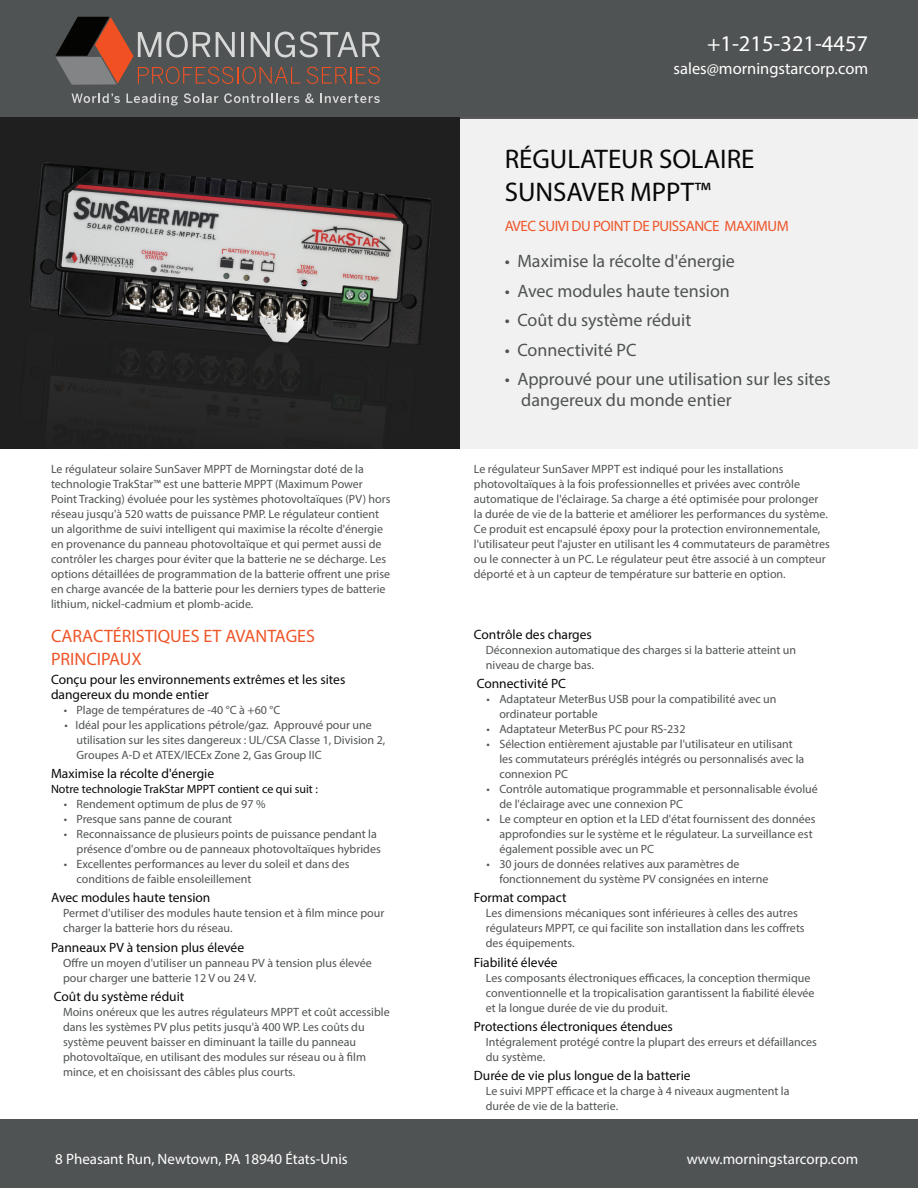
<style>
.page{position:relative;width:918px;height:1188px;background:#fff}
.page>*{position:absolute;margin:0;border:0;box-sizing:border-box;transform-origin:0 0}
.t1{font:27px/32.4px "Myriad Pro";color:#070807}
.t2{font:22.5px "Myriad Pro";color:#fff}
.t3{font:18px/21px "Myriad Pro";color:#505353}
.t4{font:18px/22.5px "Myriad Pro";color:#ee562a}
.t5{font:16.5px "Myriad Pro";color:#fff}
.t6{font:15px "Myriad Pro";color:#fff}
.t7{font:15px "Myriad Pro";letter-spacing:-.03em;color:#ee562a}
.t8{font:13.5px/15px "Myriad Pro";color:#070807}
.t9{font:12px/15px "Myriad Pro";color:#505353}
.t10{font:12px "Myriad Pro";color:#070807}
</style>
<div class="page">
<div style="left:0;top:0;width:918px;height:119px;background:#505353"></div>
<div style="left:0;top:1119px;width:918px;height:69px;background:#505353"></div>
<svg style="left:55px;top:17px;width:325px;height:68px"></svg>
<svg style="left:72px;top:94px;width:48px;height:9px"></svg>
<svg style="left:126px;top:94px;width:52px;height:11px"></svg>
<svg style="left:184px;top:93px;width:34px;height:10px"></svg>
<svg style="left:224px;top:93px;width:75px;height:10px"></svg>
<svg style="left:305px;top:93px;width:9px;height:10px"></svg>
<svg style="left:320px;top:94px;width:60px;height:9px"></svg>
<div style="left:459px;top:117px;width:459px;height:332px;background:#f1f1f1"></div>
<img style="left:0;top:117px;width:459px;height:332px">
<h2 class="t2" style="left:707px;top:30px;width:163px">+1-215-321-4457</h2>
<h3 class="t5" style="left:674px;top:58px;width:196px">sales@morningstarcorp.com</h3>
<p class="t1" style="left:505px;top:143px;width:251px">RÉGULATEUR SOLAIRE<br>SUNSAVER MPPT™</p>
<p class="t7" style="left:505px;top:216px;width:286px">AVEC SUIVI DU POINT DE PUISSANCE MAXIMUM</p>
<p class="t9" style="left:51px;top:462px;width:341px">Le régulateur solaire SunSaver MPPT de Morningstar doté de la technologie TrakStar™ est une batterie MPPT (Maximum Power Point Tracking) évoluée pour les systèmes photovoltaïques (PV) hors réseau jusqu'à 520 watts de puissance PMP. Le régulateur contient un algorithme de suivi intelligent qui maximise la récolte d'énergie en provenance du panneau photovoltaïque et qui permet aussi de contrôler les charges pour éviter que la batterie ne se décharge. Les options détaillées de programmation de la batterie offrent une prise en charge avancée de la batterie pour les derniers types de batterie lithium, nickel-cadmium et plomb-acide.</p>
<p class="t4" style="left:51px;top:625px;width:266px">CARACTÉRISTIQUES ET AVANTAGES<br>PRINCIPAUX</p>
<p class="t8" style="left:51px;top:672px;width:296px">Conçu pour les environnements extrêmes et les sites dangereux du monde entier</p>
<p class="t9" style="left:64px;top:702px;width:218px">• Plage de températures de -40 °C à +60 °C</p>
<p class="t9" style="left:77px;top:717px;width:310px;text-indent:-12px">• Idéal pour les applications pétrole/gaz. Approuvé pour une utilisation sur les sites dangereux : UL/CSA Classe 1, Division 2,<br>Groupes A-D et ATEX/IECEx Zone 2, Gas Group IIC</p>
<p class="t8" style="left:51px;top:766px;width:165px">Maximise la récolte d'énergie</p>
<p class="t10" style="left:51px;top:782px;width:268px">Notre technologie TrakStar MPPT contient ce qui suit :</p>
<p class="t9" style="left:64px;top:796px;width:203px">• Rendement optimum de plus de 97 %</p>
<p class="t9" style="left:64px;top:811px;width:170px">• Presque sans panne de courant</p>
<p class="t9" style="left:77px;top:826px;width:306px;text-indent:-13px">• Reconnaissance de plusieurs points de puissance pendant la présence d'ombre ou de panneaux photovoltaïques hybrides</p>
<p class="t9" style="left:77px;top:856px;width:274px;text-indent:-13px">• Excellentes performances au lever du soleil et dans des conditions de faible ensoleillement</p>
<p class="t8" style="left:51px;top:890px;width:161px">Avec modules haute tension</p>
<p class="t9" style="left:63px;top:906px;width:323px">Permet d'utiliser des modules haute tension et à film mince pour charger la batterie hors du réseau.</p>
<p class="t8" style="left:51px;top:939px;width:195px">Panneaux PV à tension plus élevée</p>
<p class="t9" style="left:63px;top:955px;width:310px">Offre un moyen d'utiliser un panneau PV à tension plus élevée pour charger une batterie 12 V ou 24 V.</p>
<p class="t8" style="left:54px;top:989px;width:132px">Coût du système réduit</p>
<p class="t9" style="left:63px;top:1004px;width:328px">Moins onéreux que les autres régulateurs MPPT et coût accessible dans les systèmes PV plus petits jusqu'à 400 WP. Les coûts du système peuvent baisser en diminuant la taille du panneau photovoltaïque, en utilisant des modules sur réseau ou à film mince, et en choisissant des câbles plus courts.</p>
<p class="t3" style="left:505px;top:251px;width:232px">• Maximise la récolte d'énergie</p>
<p class="t3" style="left:505px;top:280px;width:227px">• Avec modules haute tension</p>
<p class="t3" style="left:505px;top:310px;width:188px">• Coût du système réduit</p>
<p class="t3" style="left:505px;top:339px;width:133px">• Connectivité PC</p>
<p class="t3" style="left:521px;top:369px;width:311px;text-indent:-16px">• Approuvé pour une utilisation sur les sites dangereux du monde entier</p>
<p class="t9" style="left:474px;top:462px;width:357px">Le régulateur SunSaver MPPT est indiqué pour les installations photovoltaïques à la fois professionnelles et privées avec contrôle automatique de l'éclairage. Sa charge a été optimisée pour prolonger la durée de vie de la batterie et améliorer les performances du système.<br>Ce produit est encapsulé époxy pour la protection environnementale, l'utilisateur peut l'ajuster en utilisant les 4 commutateurs de paramètres ou le connecter à un PC. Le régulateur peut être associé à un compteur déporté et à un capteur de température sur batterie en option.</p>
<p class="t8" style="left:474px;top:627px;width:120px">Contrôle des charges</p>
<p class="t9" style="left:486px;top:642px;width:312px">Déconnexion automatique des charges si la batterie atteint un niveau de charge bas.</p>
<p class="t8" style="left:477px;top:676px;width:91px">Connectivité PC</p>
<p class="t9" style="left:499px;top:691px;width:279px;text-indent:-13px">• Adaptateur MeterBus USB pour la compatibilité avec un ordinateur portable</p>
<p class="t9" style="left:487px;top:721px;width:200px">• Adaptateur MeterBus PC pour RS-232</p>
<p class="t9" style="left:499px;top:736px;width:307px;text-indent:-13px">• Sélection entièrement ajustable par l'utilisateur en utilisant les commutateurs préréglés intégrés ou personnalisés avec la connexion PC</p>
<p class="t9" style="left:499px;top:781px;width:320px;text-indent:-13px">• Contrôle automatique programmable et personnalisable évolué de l'éclairage avec une connexion PC</p>
<p class="t9" style="left:499px;top:811px;width:318px;text-indent:-13px">• Le compteur en option et la LED d'état fournissent des données approfondies sur le système et le régulateur. La surveillance est également possible avec un PC</p>
<p class="t9" style="left:499px;top:856px;width:271px;text-indent:-13px">• 30 jours de données relatives aux paramètres de fonctionnement du système PV consignées en interne</p>
<p class="t8" style="left:474px;top:890px;width:94px">Format compact</p>
<p class="t9" style="left:486px;top:906px;width:320px">Les dimensions mécaniques sont inférieures à celles des autres régulateurs MPPT, ce qui facilite son installation dans les coffrets des équipements.</p>
<p class="t8" style="left:474px;top:954px;width:85px">Fiabilité élevée</p>
<p class="t9" style="left:486px;top:970px;width:330px">Les composants électroniques efficaces, la conception thermique conventionnelle et la tropicalisation garantissent la fiabilité élevée et la longue durée de vie du produit.</p>
<p class="t8" style="left:474px;top:1019px;width:201px">Protections électroniques étendues</p>
<p class="t9" style="left:486px;top:1034px;width:333px">Intégralement protégé contre la plupart des erreurs et défaillances du système.</p>
<p class="t8" style="left:474px;top:1068px;width:218px">Durée de vie plus longue de la batterie</p>
<p class="t9" style="left:486px;top:1083px;width:305px">Le suivi MPPT efficace et la charge à 4 niveaux augmentent la durée de vie de la batterie.</p>
<p class="t6" style="left:55px;top:1150px;width:294px">8 Pheasant Run, Newtown, PA 18940 États-Unis</p>
<p class="t6" style="left:687px;top:1150px;width:173px">www.morningstarcorp.com</p>
</div>
